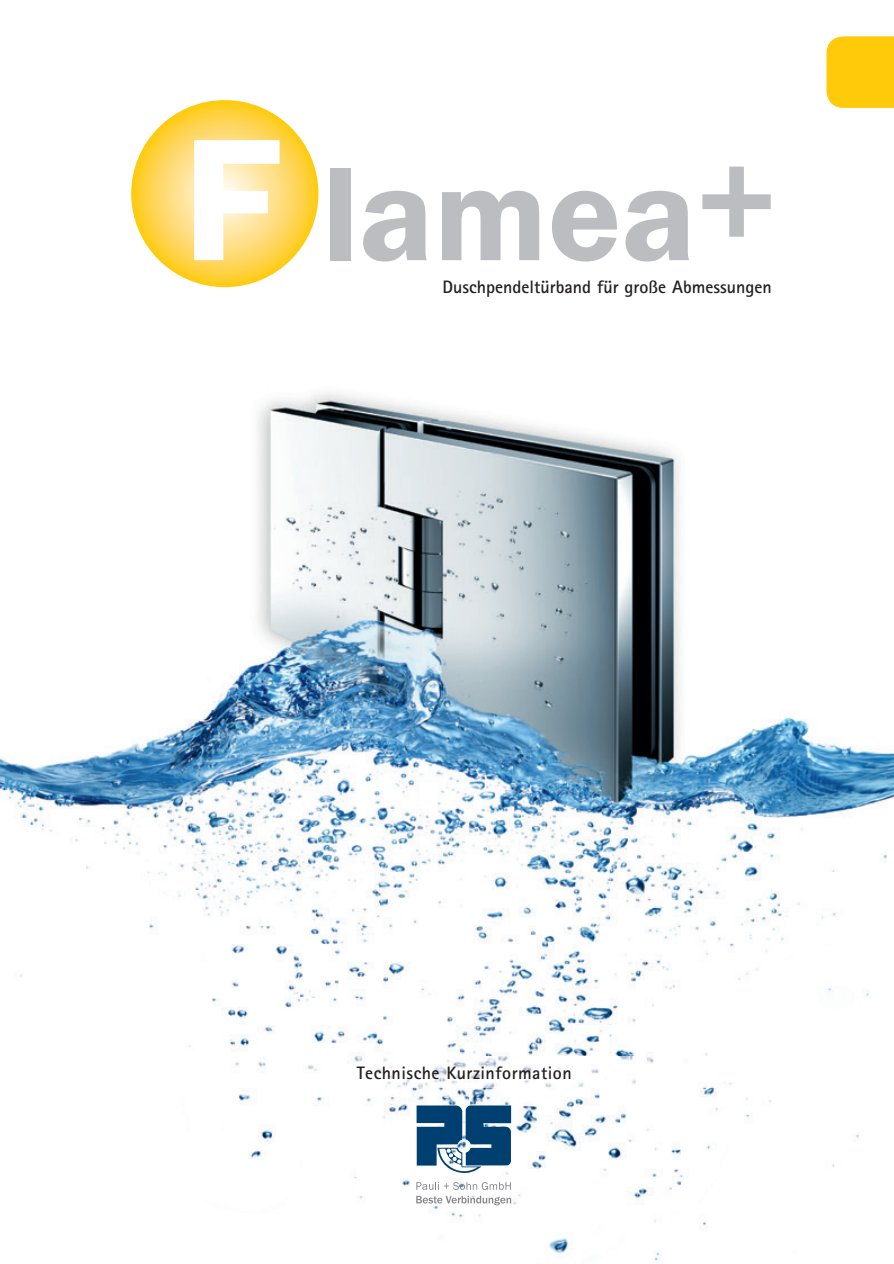
<style>
.page{position:relative;width:894px;height:1264px;background:#fff}
.page>*{position:absolute;margin:0;border:0;box-sizing:border-box;transform-origin:0 0}
.t1{font:600 138px "Franklin Got Itc T";color:#bcbdc0}
.t2{font:700 18px "Rotis Sans Serif";color:#231f20}
.t3{font:700 18px "Rotis Sans Serif";letter-spacing:.025em;color:#231f20}
.s1{font-size:180px;color:#fff}
</style>
<div class="page">
<svg style="left:131px;top:100px;width:187px;height:187px;background:#feda6a"></svg>
<div style="left:826px;top:36px;width:67px;height:72px;background:#feca0a"></div>
<img style="left:0;top:393px;width:893px;height:694px">
<svg style="left:416px;top:1105px;width:95px;height:70px"></svg>
<svg style="left:416px;top:1182px;width:94px;height:8px"></svg>
<svg style="left:416px;top:1196px;width:95px;height:9px"></svg>
<h1 class="t1" style="left:182px;top:137px;width:596px"><span class="s1">F</span> lamea+</h1>
<p class="t2" style="left:442px;top:275px;width:331px">Duschpendeltürband für große Abmessungen</p>
<p class="t3" style="left:357px;top:1061px;width:216px">Technische Kurzinformation</p>
</div>
